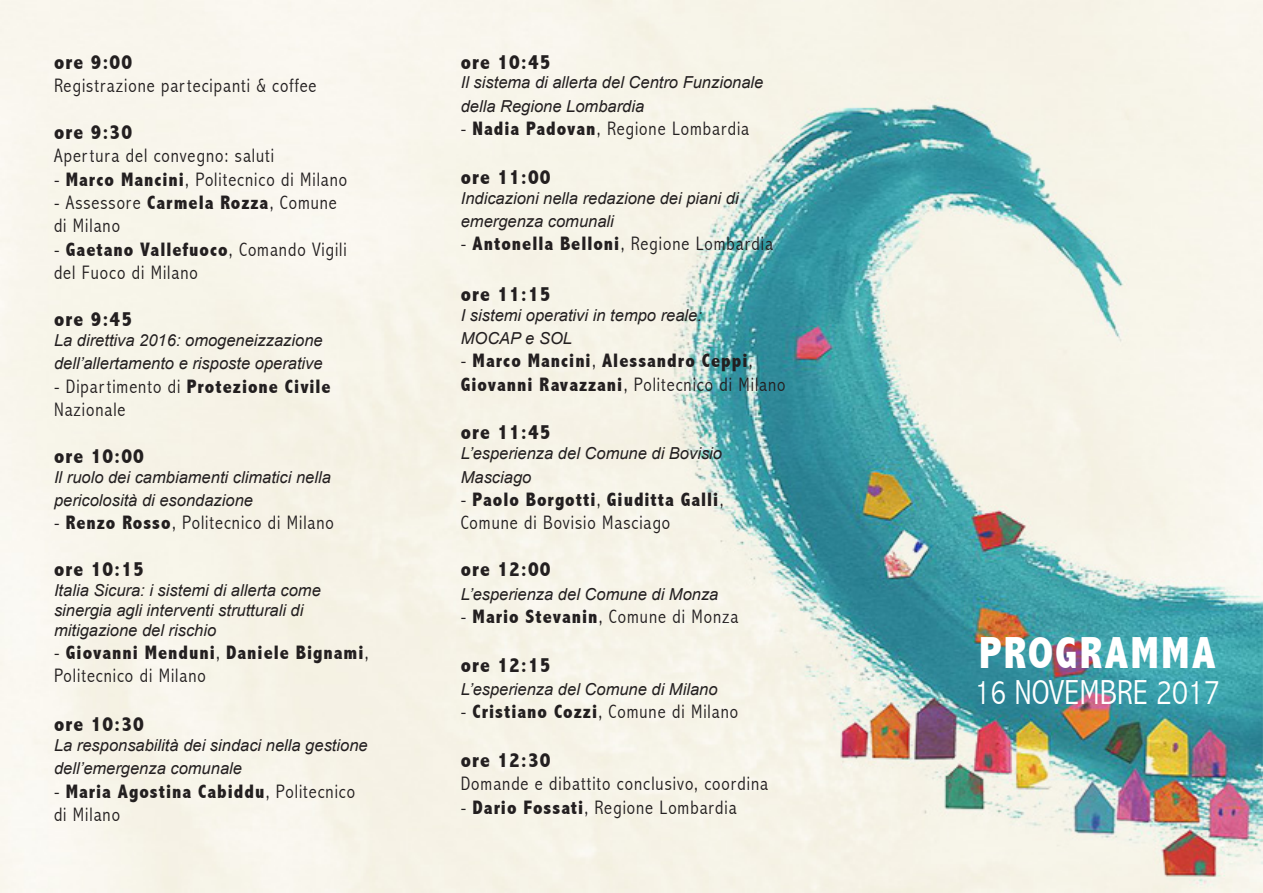
<style>
.page{position:relative;width:1263px;height:893px;background:#fff}
.page>*{position:absolute;margin:0;border:0;box-sizing:border-box;transform-origin:0 0}
.t1{font:800 condensed 45px "Abadi";letter-spacing:.05em;color:#fff}
.t2{font:300 condensed 34.8px "Abadi";color:#fff}
.t3{font:800 condensed 21px "Abadi";letter-spacing:.05em;color:#231f20}
.t4{font:300 condensed 19.5px/23.4px "Abadi";letter-spacing:.05em;color:#231f20}
.t5{font:800 condensed 19.5px/23.4px "Abadi";letter-spacing:.05em;color:#231f20}
.t6{font:italic 16.5px/23.4px "Arial";color:#231f20}
.s1{font-weight:800}
.s2{font-weight:300}
</style>
<div class="page">
<img style="left:0;top:0;width:1263px;height:892px">
<p class="t3" style="left:54px;top:49px;width:80px">ore 9:00</p>
<p class="t4" style="left:54px;top:74px;width:264px">Registrazione partecipanti &amp; coffee</p>
<p class="t3" style="left:54px;top:120px;width:80px">ore 9:30</p>
<p class="t4" style="left:54px;top:144px;width:222px">Apertura del convegno: saluti</p>
<p class="t4" style="left:54px;top:167px;width:295px">- <span class="s1">Marco Mancini</span>, Politecnico di Milano</p>
<p class="t4" style="left:54px;top:191px;width:284px">- Assessore <span class="s1">Carmela Rozza</span>, Comune</p>
<p class="t4" style="left:54px;top:214px;width:68px">di Milano</p>
<p class="t5" style="left:54px;top:238px;width:294px"><span class="s2">-</span> Gaetano Vallefuoco<span class="s2">, Comando Vigili</span></p>
<p class="t4" style="left:54px;top:261px;width:145px">del Fuoco di Milano</p>
<p class="t3" style="left:54px;top:307px;width:80px">ore 9:45</p>
<p class="t6" style="left:54px;top:328px;width:270px">La direttiva 2016: omogeneizzazione dell’allertamento e risposte operative</p>
<p class="t4" style="left:54px;top:374px;width:278px">- Dipartimento di <span class="s1">Protezione Civile<br></span>Nazionale</p>
<p class="t3" style="left:54px;top:444px;width:91px">ore 10:00</p>
<p class="t6" style="left:54px;top:465px;width:278px">Il ruolo dei cambiamenti climatici nella pericolosità di esondazione</p>
<p class="t4" style="left:54px;top:511px;width:281px">- <span class="s1">Renzo Rosso</span>, Politecnico di Milano</p>
<p class="t3" style="left:54px;top:557px;width:91px">ore 10:15</p>
<p class="t6" style="left:54px;top:579px;width:268px">Italia Sicura: i sistemi di allerta come</p>
<p class="t6" style="left:54px;top:600px;width:251px;line-height:19.8px">sinergia agli interventi strutturali di mitigazione del rischio</p>
<p class="t5" style="left:54px;top:641px;width:316px"><span class="s2">-</span> Giovanni Menduni<span class="s2">,</span> Daniele Bignami<span class="s2">,<br>Politecnico di Milano</span></p>
<p class="t3" style="left:54px;top:712px;width:91px">ore 10:30</p>
<p class="t6" style="left:54px;top:733px;width:315px">La responsabilità dei sindaci nella gestione dell’emergenza comunale</p>
<p class="t5" style="left:54px;top:779px;width:303px"><span class="s2">-</span> Maria Agostina Cabiddu<span class="s2">, Politecnico</span></p>
<p class="t4" style="left:54px;top:803px;width:68px">di Milano</p>
<p class="t3" style="left:461px;top:49px;width:91px">ore 10:45</p>
<p class="t6" style="left:461px;top:71px;width:304px">Il sistema di allerta del Centro Funzionale della Regione Lombardia</p>
<p class="t4" style="left:461px;top:117px;width:290px">- <span class="s1">Nadia Padovan</span>, Regione Lombardia</p>
<p class="t3" style="left:461px;top:165px;width:91px">ore 11:00</p>
<p class="t6" style="left:461px;top:186px;width:279px">Indicazioni nella redazione dei piani di emergenza comunali</p>
<p class="t4" style="left:461px;top:232px;width:314px">- <span class="s1">Antonella Belloni</span>, Regione Lombardia</p>
<p class="t3" style="left:461px;top:282px;width:91px">ore 11:15</p>
<p class="t6" style="left:461px;top:303px;width:243px">I sistemi operativi in tempo reale:</p>
<p class="t6" style="left:461px;top:327px;width:113px">MOCAP e SOL</p>
<p class="t5" style="left:461px;top:349px;width:326px"><span class="s2">-</span> Marco Mancini<span class="s2">,</span> Alessandro Ceppi<span class="s2">,<br></span>Giovanni Ravazzani<span class="s2">, Politecnico di Milano</span></p>
<p class="t3" style="left:461px;top:420px;width:91px">ore 11:45</p>
<p class="t6" style="left:461px;top:442px;width:263px">L’esperienza del Comune di Bovisio<br>Masciago</p>
<p class="t5" style="left:461px;top:488px;width:264px"><span class="s2">-</span> Paolo Borgotti<span class="s2">,</span> Giuditta Galli<span class="s2">,</span></p>
<p class="t4" style="left:461px;top:511px;width:211px">Comune di Bovisio Masciago</p>
<p class="t3" style="left:461px;top:557px;width:91px">ore 12:00</p>
<p class="t6" style="left:461px;top:582px;width:259px">L’esperienza del Comune di Monza</p>
<p class="t4" style="left:461px;top:605px;width:279px">- <span class="s1">Mario Stevanin</span>, Comune di Monza</p>
<p class="t3" style="left:461px;top:652px;width:91px">ore 12:15</p>
<p class="t6" style="left:461px;top:678px;width:258px">L’esperienza del Comune di Milano</p>
<p class="t4" style="left:461px;top:700px;width:279px">- <span class="s1">Cristiano Cozzi</span>, Comune di Milano</p>
<p class="t3" style="left:461px;top:748px;width:91px">ore 12:30</p>
<p class="t4" style="left:461px;top:772px;width:309px">Domande e dibattito conclusivo, coordina</p>
<p class="t4" style="left:461px;top:796px;width:277px">- <span class="s1">Dario Fossati</span>, Regione Lombardia</p>
<p class="t1" style="left:979px;top:627px;width:238px">PROGRAMMA</p>
<p class="t2" style="left:975px;top:672px;width:247px">16 NOVEMBRE 2017</p>
</div>
